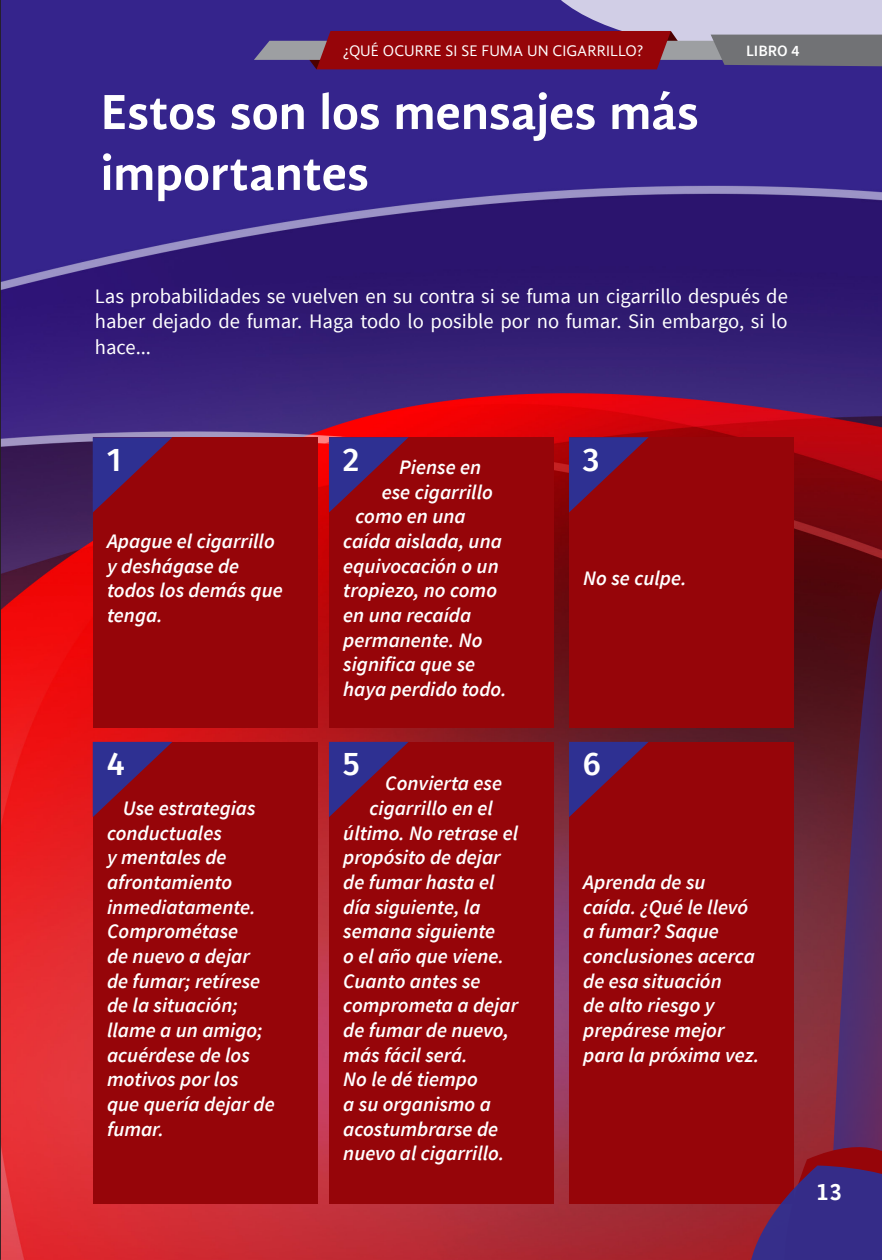
<style>
.page{position:relative;width:882px;height:1260px;background:#fff}
.page>*{position:absolute;margin:0;border:0;box-sizing:border-box;transform-origin:0 0}
.t1{font:700 50.75px/60.9px "Gandhi Sans";color:#fff}
.Handwriting{font:500 32.73px "Fira Sans";color:#fff}
.t2{font:700 24.5px "Gandhi Sans";color:#fff}
.t3{font:italic 600 20.65px/24.7px "Source Sans Pro";color:#fff}
.Text_Paragraphs{font:20.65px/25.4px "Source Sans Pro";color:#fff;text-align:justify}
.t4{font:15.75px "Gandhi Sans";color:#fff}
.t5{font:600 15.75px "Source Sans Pro";color:#fff}
</style>
<div class="page">
<img style="left:1px;top:0;width:881px;height:1260px">
<div style="left:93px;top:437px;width:224px;height:290px;background:#960509"></div>
<div style="left:93px;top:742px;width:224px;height:462px;background:#960509"></div>
<div style="left:329px;top:437px;width:225px;height:290px;background:#960509"></div>
<div style="left:329px;top:742px;width:225px;height:462px;background:#960509"></div>
<div style="left:569px;top:437px;width:225px;height:290px;background:#960509"></div>
<div style="left:569px;top:742px;width:225px;height:462px;background:#960509"></div>
<svg style="left:93px;top:437px;width:79px;height:75px"></svg>
<svg style="left:93px;top:742px;width:79px;height:75px"></svg>
<svg style="left:329px;top:437px;width:80px;height:76px"></svg>
<svg style="left:329px;top:742px;width:80px;height:75px"></svg>
<svg style="left:569px;top:437px;width:80px;height:76px"></svg>
<svg style="left:569px;top:742px;width:80px;height:75px"></svg>
<svg style="left:0;top:0;width:1px;height:1260px"></svg>
<svg style="left:815px;top:585px;width:67px;height:547px"></svg>
<svg style="left:749px;top:1132px;width:133px;height:128px"></svg>
<svg style="left:254px;top:0;width:628px;height:69px"></svg>
<p class="t4" style="left:343px;top:42px;width:302px">¿QUÉ OCURRE SI SE FUMA UN CIGARRILLO?</p>
<p class="t5" style="left:746px;top:41px;width:55px">LIBRO 4</p>
<p class="t1" style="left:101px;top:81px;width:600px">Estos son los mensajes más importantes</p>
<p class="Text_Paragraphs" style="left:95px;top:284px;width:695px">Las probabilidades se vuelven en su contra si se fuma un cigarrillo después de haber dejado de fumar. Haga todo lo posible por no fumar. Sin embargo, si lo hace...</p>
<p class="Handwriting" style="left:107px;top:436px;width:16px">1</p>
<p class="t3" style="left:107px;top:529px;width:177px">Apague el cigarrillo y deshágase de todos los demás que tenga.</p>
<p class="Handwriting" style="left:107px;top:741px;width:19px">4</p>
<p class="t3" style="left:107px;top:796px;width:169px;text-indent:16px">Use estrategias conductuales<br>y mentales de afrontamiento inmediatamente.<br>Comprométase<br>de nuevo a dejar de fumar; retírese de la situación; llame a un amigo; acuérdese de los motivos por los que quería dejar de fumar.</p>
<p class="Handwriting" style="left:343px;top:436px;width:18px">2</p>
<p class="t3" style="left:399px;top:455px;width:83px">Piense en</p>
<p class="t3" style="left:382px;top:479px;width:113px">ese cigarrillo</p>
<p class="t3" style="left:356px;top:504px;width:112px">como en una</p>
<p class="t3" style="left:343px;top:529px;width:160px">caída aislada, una</p>
<p class="t3" style="left:343px;top:553px;width:157px">equivocación o un</p>
<p class="t3" style="left:343px;top:578px;width:155px">tropiezo, no como</p>
<p class="t3" style="left:343px;top:603px;width:129px">en una recaída</p>
<p class="t3" style="left:343px;top:627px;width:141px">permanente. No</p>
<p class="t3" style="left:343px;top:652px;width:133px">significa que se</p>
<p class="t3" style="left:343px;top:677px;width:165px">haya perdido todo.</p>
<p class="Handwriting" style="left:343px;top:741px;width:19px">5</p>
<p class="t3" style="left:385px;top:771px;width:118px">Convierta ese</p>
<p class="t3" style="left:370px;top:796px;width:125px">cigarrillo en el</p>
<p class="t3" style="left:343px;top:820px;width:176px">último. No retrase el</p>
<p class="t3" style="left:343px;top:845px;width:159px">propósito de dejar</p>
<p class="t3" style="left:343px;top:870px;width:153px">de fumar hasta el</p>
<p class="t3" style="left:343px;top:894px;width:139px">día siguiente, la</p>
<p class="t3" style="left:343px;top:919px;width:154px">semana siguiente</p>
<p class="t3" style="left:343px;top:944px;width:162px">o el año que viene.</p>
<p class="t3" style="left:343px;top:968px;width:139px">Cuanto antes se</p>
<p class="t3" style="left:343px;top:993px;width:176px">comprometa a dejar</p>
<p class="t3" style="left:343px;top:1018px;width:167px">de fumar de nuevo,</p>
<p class="t3" style="left:343px;top:1042px;width:126px">más fácil será.</p>
<p class="t3" style="left:343px;top:1067px;width:136px">No le dé tiempo</p>
<p class="t3" style="left:343px;top:1092px;width:149px">a su organismo a</p>
<p class="t3" style="left:343px;top:1116px;width:156px">acostumbrarse de</p>
<p class="t3" style="left:343px;top:1141px;width:162px">nuevo al cigarrillo.</p>
<p class="Handwriting" style="left:583px;top:436px;width:18px">3</p>
<p class="t3" style="left:583px;top:566px;width:105px">No se culpe.</p>
<p class="Handwriting" style="left:583px;top:741px;width:19px">6</p>
<p class="t3" style="left:583px;top:870px;width:177px">Aprenda de su caída. ¿Qué le llevó a fumar? Saque conclusiones acerca de esa situación<br>de alto riesgo y prepárese mejor para la próxima vez.</p>
<p class="t2" style="left:816px;top:1178px;width:28px">13</p>
</div>
